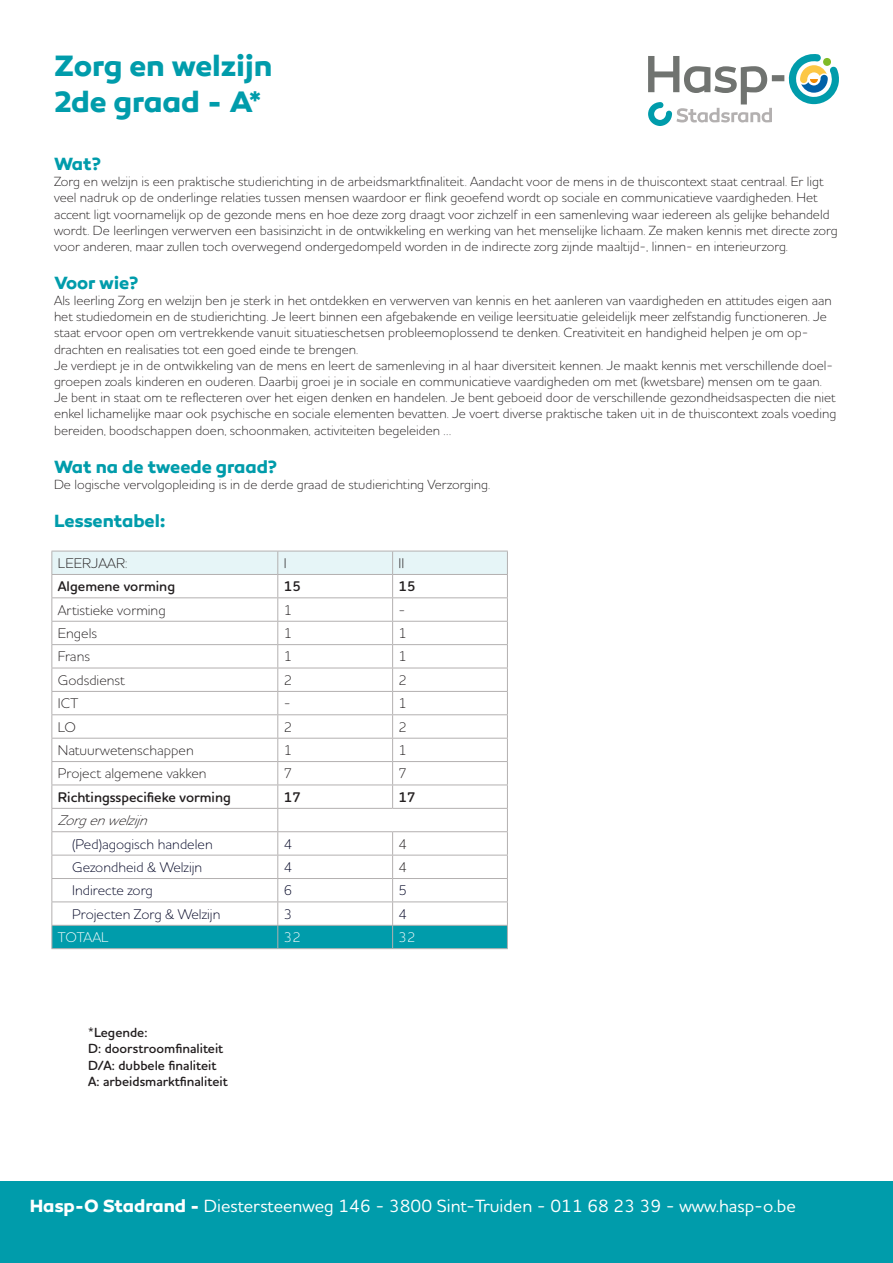
<style>
.page{position:relative;width:893px;height:1263px;background:#fff}
.page>*{position:absolute;margin:0;border:0;box-sizing:border-box;transform-origin:0 0}
.t1{font:700 30px "Canaro";letter-spacing:-.005em;color:#009cab}
.t2{font:500 18px "Houschka Rounded";color:#fff}
.t3{font:700 18px "Canaro";letter-spacing:-.005em;color:#009cab}
.t4{font:300 14.25px "Houschka Rounded";color:#231f20}
.t5{font:300 14.25px "Houschka Rounded";color:#000424}
.t6{font:600 14.25px "Houschka Rounded";color:#231f20}
.t7{font:italic 300 14.25px "Houschka Rounded";color:#231f20}
.t8{font:300 14.25px "Houschka Rounded";color:#fff}
.t9{font:300 13.5px/16.2px "Houschka Rounded";color:#231f20}
.t10{font:600 13.5px "Houschka Rounded";color:#231f20}
.s1{font-family:"Canaro";font-weight:700}
</style>
<div class="page">
<svg style="left:648px;top:54px;width:191px;height:72px"></svg>
<div style="left:0;top:1181px;width:893px;height:82px;background:#009cab"></div>
<svg style="left:51px;top:551px;width:457px;height:397px"></svg>
<hr style="left:51px;top:948px;width:227px;height:1px;background:#b3b0b0">
<hr style="left:278px;top:948px;width:115px;height:1px;background:#b3b0b0">
<hr style="left:393px;top:948px;width:115px;height:1px;background:#b3b0b0">
<p class="t1" style="left:54px;top:48px;width:220px">Zorg en welzijn</p>
<p class="t1" style="left:54px;top:84px;width:209px">2de graad - A*</p>
<p class="t3" style="left:54px;top:153px;width:48px">Wat?</p>
<p class="t9" style="left:54px;top:173px;width:785px">Zorg en welzijn is een praktische studierichting in de arbeidsmarktfinaliteit. Aandacht voor de mens in de thuiscontext staat centraal. Er ligt veel nadruk op de onderlinge relaties tussen mensen waardoor er flink geoefend wordt op sociale en communicatieve vaardigheden. Het accent ligt voornamelijk op de gezonde mens en hoe deze zorg draagt voor zichzelf in een samenleving waar iedereen als gelijke behandeld wordt. De leerlingen verwerven een basisinzicht in de ontwikkeling en werking van het menselijke lichaam. Ze maken kennis met directe zorg voor anderen, maar zullen toch overwegend ondergedompeld worden in de indirecte zorg zijnde maaltijd-, linnen- en interieurzorg.</p>
<p class="t3" style="left:54px;top:271px;width:86px">Voor wie?</p>
<p class="t9" style="left:54px;top:292px;width:779px">Als leerling Zorg en welzijn ben je sterk in het ontdekken en verwerven van kennis en het aanleren van vaardigheden en attitudes eigen aan het studiedomein en de studierichting. Je leert binnen een afgebakende en veilige leersituatie geleidelijk meer zelfstandig functioneren. Je staat ervoor open om vertrekkende vanuit situatieschetsen probleemoplossend te denken. Creativiteit en handigheid helpen je om op&shy;drachten en realisaties tot een goed einde te brengen.</p>
<p class="t9" style="left:54px;top:357px;width:784px">Je verdiept je in de ontwikkeling van de mens en leert de samenleving in al haar diversiteit kennen. Je maakt kennis met verschillende doel&shy;groepen zoals kinderen en ouderen. Daarbij groei je in sociale en communicatieve vaardigheden om met (kwetsbare) mensen om te gaan.<br>Je bent in staat om te reflecteren over het eigen denken en handelen. Je bent geboeid door de verschillende gezondheidsaspecten die niet enkel lichamelijke maar ook psychische en sociale elementen bevatten. Je voert diverse praktische taken uit in de thuiscontext zoals voeding bereiden, boodschappen doen, schoonmaken, activiteiten begeleiden …</p>
<p class="t3" style="left:54px;top:455px;width:225px">Wat na de tweede graad?</p>
<p class="t9" style="left:54px;top:475px;width:438px">De logische vervolgopleiding is in de derde graad de studierichting Verzorging.</p>
<p class="t3" style="left:54px;top:509px;width:113px">Lessentabel:</p>
<p class="t4" style="left:58px;top:554px;width:71px">LEERJAAR:</p>
<p class="t4" style="left:284px;top:554px;width:4px">I</p>
<p class="t4" style="left:399px;top:554px;width:7px">II</p>
<p class="t6" style="left:58px;top:577px;width:119px">Algemene vorming</p>
<p class="t6" style="left:284px;top:577px;width:19px">15</p>
<p class="t6" style="left:399px;top:577px;width:19px">15</p>
<p class="t4" style="left:58px;top:600px;width:109px">Artistieke vorming</p>
<p class="t4" style="left:284px;top:600px;width:10px">1</p>
<p class="t4" style="left:399px;top:600px;width:8px">-</p>
<p class="t4" style="left:58px;top:624px;width:41px">Engels</p>
<p class="t4" style="left:284px;top:624px;width:10px">1</p>
<p class="t4" style="left:399px;top:624px;width:10px">1</p>
<p class="t4" style="left:58px;top:647px;width:34px">Frans</p>
<p class="t4" style="left:284px;top:647px;width:10px">1</p>
<p class="t4" style="left:399px;top:647px;width:10px">1</p>
<p class="t4" style="left:58px;top:670px;width:69px">Godsdienst</p>
<p class="t4" style="left:284px;top:670px;width:10px">2</p>
<p class="t4" style="left:399px;top:670px;width:10px">2</p>
<p class="t4" style="left:58px;top:694px;width:22px">ICT</p>
<p class="t4" style="left:284px;top:694px;width:8px">-</p>
<p class="t4" style="left:399px;top:694px;width:10px">1</p>
<p class="t4" style="left:58px;top:717px;width:20px">LO</p>
<p class="t4" style="left:284px;top:717px;width:10px">2</p>
<p class="t4" style="left:399px;top:717px;width:10px">2</p>
<p class="t4" style="left:58px;top:741px;width:137px">Natuurwetenschappen</p>
<p class="t4" style="left:284px;top:741px;width:10px">1</p>
<p class="t4" style="left:399px;top:741px;width:10px">1</p>
<p class="t4" style="left:58px;top:764px;width:150px">Project algemene vakken</p>
<p class="t4" style="left:284px;top:764px;width:10px">7</p>
<p class="t4" style="left:399px;top:764px;width:10px">7</p>
<p class="t6" style="left:58px;top:788px;width:175px">Richtingsspecifieke vorming</p>
<p class="t6" style="left:284px;top:788px;width:19px">17</p>
<p class="t6" style="left:399px;top:788px;width:19px">17</p>
<p class="t7" style="left:58px;top:811px;width:97px">Zorgenwelzijn</p>
<p class="t5" style="left:72px;top:834px;width:142px">(Ped)agogisch handelen</p>
<p class="t5" style="left:284px;top:834px;width:10px">4</p>
<p class="t4" style="left:399px;top:834px;width:10px">4</p>
<p class="t5" style="left:72px;top:858px;width:132px">Gezondheid &amp; Welzijn</p>
<p class="t5" style="left:284px;top:858px;width:10px">4</p>
<p class="t4" style="left:399px;top:858px;width:10px">4</p>
<p class="t5" style="left:72px;top:881px;width:82px">Indirecte zorg</p>
<p class="t5" style="left:284px;top:881px;width:10px">6</p>
<p class="t5" style="left:399px;top:881px;width:10px">5</p>
<p class="t5" style="left:72px;top:904px;width:150px">Projecten Zorg &amp; Welzijn</p>
<p class="t5" style="left:284px;top:904px;width:10px">3</p>
<p class="t5" style="left:399px;top:904px;width:10px">4</p>
<p class="t8" style="left:58px;top:928px;width:52px">TOTAAL</p>
<p class="t8" style="left:284px;top:928px;width:19px">32</p>
<p class="t8" style="left:399px;top:928px;width:19px">32</p>
<p class="t10" style="left:88px;top:1024px;width:61px">*Legende:</p>
<p class="t10" style="left:88px;top:1040px;width:137px">D: doorstroomfinaliteit</p>
<p class="t10" style="left:88px;top:1056px;width:130px">D/A: dubbele finaliteit</p>
<p class="t10" style="left:88px;top:1072px;width:141px">A: arbeidsmarktfinaliteit</p>
<p class="t2" style="left:30px;top:1194px;width:767px"><span class="s1">Hasp-O Stadrand -</span> Diestersteenweg 146 - 3800 Sint-Truiden - 011 68 23 39 - www.hasp-o.be</p>
</div>
